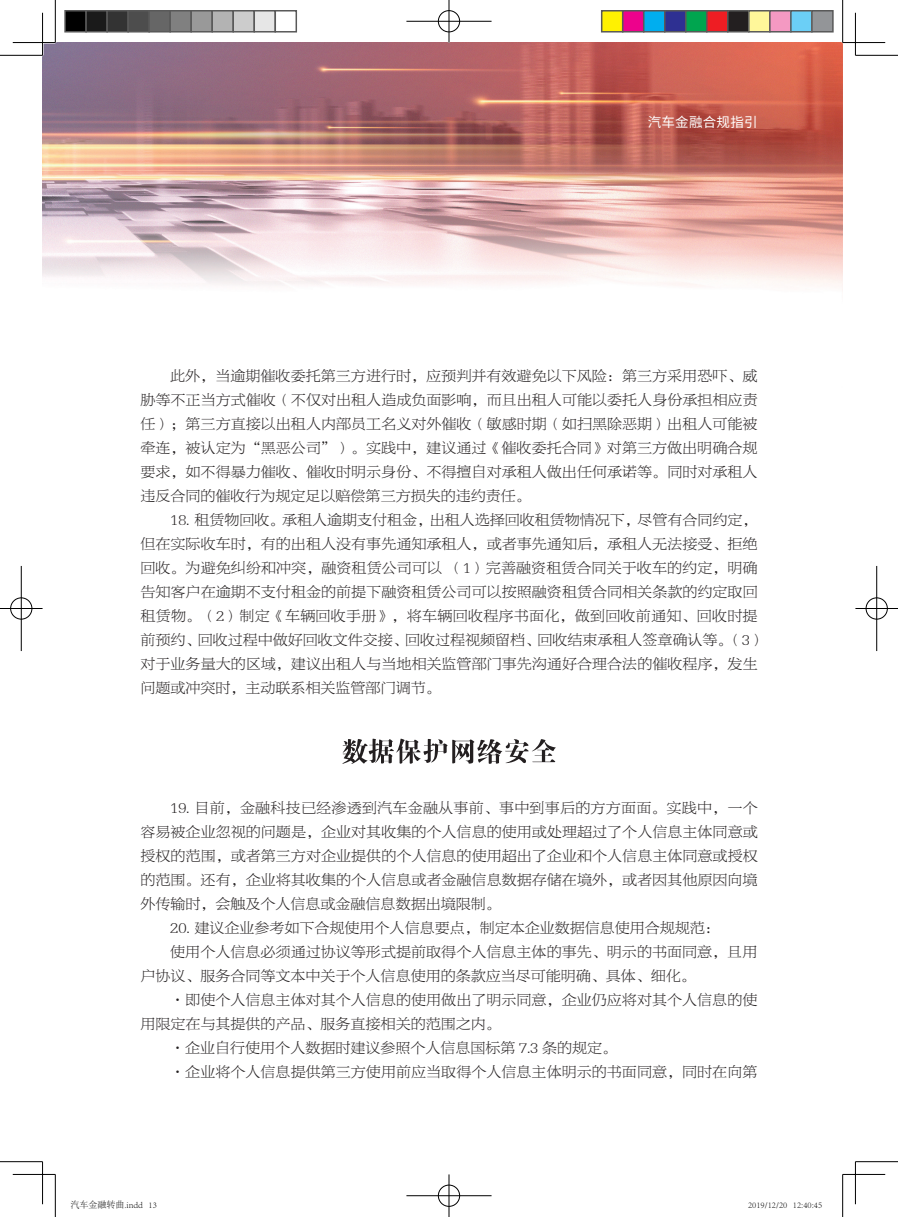
<style>
.page{position:relative;width:898px;height:1217px;background:#fff}
.page>*{position:absolute;margin:0;border:0;box-sizing:border-box;transform-origin:0 0}
.t1{font:15px/24px "FZBYSK GBK1 0";letter-spacing:.005em;color:#231f20;text-align:justify}
.t2{font:13.5px "Source Han Sans CN";letter-spacing:.02em;color:#fff}
.t3{font:300 9px "Adobe Song Std";color:#000}
</style>
<div class="page">
<img style="left:43px;top:43px;width:798px;height:243px">
<svg style="left:342px;top:738px;width:213px;height:25px"></svg>
<hr style="left:13px;top:41px;width:42px;height:3px;background:#fff">
<hr style="left:41px;top:13px;width:3px;height:42px;background:#fff">
<hr style="left:0;top:55px;width:43px;height:1px;background:#000">
<hr style="left:855px;top:55px;width:42px;height:1px;background:#000">
<hr style="left:0;top:1161px;width:43px;height:1px;background:#000">
<hr style="left:855px;top:1161px;width:42px;height:1px;background:#000">
<hr style="left:55px;top:0;width:1px;height:43px;background:#000">
<hr style="left:55px;top:1174px;width:1px;height:42px;background:#000">
<hr style="left:842px;top:0;width:1px;height:43px;background:#000">
<hr style="left:842px;top:1174px;width:1px;height:42px;background:#000">
<hr style="left:13px;top:42px;width:42px;height:1px;background:#000">
<hr style="left:842px;top:42px;width:42px;height:1px;background:#000">
<hr style="left:13px;top:1173px;width:42px;height:1px;background:#000">
<hr style="left:842px;top:1173px;width:42px;height:1px;background:#000">
<hr style="left:42px;top:13px;width:1px;height:42px;background:#000">
<hr style="left:42px;top:1161px;width:1px;height:42px;background:#000">
<hr style="left:854px;top:13px;width:1px;height:42px;background:#000">
<hr style="left:854px;top:1161px;width:1px;height:42px;background:#000">
<div style="left:437px;top:10px;width:23px;height:23px;border:2px solid #fff;border-radius:50%"></div>
<hr style="left:406px;top:20px;width:85px;height:2px;background:#fff">
<hr style="left:448px;top:0;width:2px;height:43px;background:#fff">
<div style="left:438px;top:10px;width:21px;height:22px;border:1px solid #000;border-radius:50%"></div>
<hr style="left:406px;top:21px;width:85px;height:1px;background:#000">
<hr style="left:448px;top:0;width:1px;height:43px;background:#000">
<div style="left:437px;top:1183px;width:23px;height:23px;border:2px solid #fff;border-radius:50%"></div>
<hr style="left:406px;top:1194px;width:85px;height:2px;background:#fff">
<hr style="left:448px;top:1174px;width:2px;height:42px;background:#fff">
<div style="left:438px;top:1184px;width:21px;height:22px;border:1px solid #000;border-radius:50%"></div>
<hr style="left:406px;top:1195px;width:85px;height:1px;background:#000">
<hr style="left:448px;top:1174px;width:1px;height:42px;background:#000">
<div style="left:10px;top:596px;width:23px;height:24px;border:2px solid #fff;border-radius:50%"></div>
<hr style="left:0;top:607px;width:43px;height:2px;background:#fff">
<hr style="left:20px;top:566px;width:2px;height:85px;background:#fff">
<div style="left:10px;top:597px;width:22px;height:22px;border:1px solid #000;border-radius:50%"></div>
<hr style="left:0;top:608px;width:43px;height:1px;background:#000">
<hr style="left:21px;top:566px;width:1px;height:85px;background:#000">
<div style="left:864px;top:596px;width:24px;height:24px;border:2px solid #fff;border-radius:50%"></div>
<hr style="left:855px;top:607px;width:42px;height:2px;background:#fff">
<hr style="left:875px;top:566px;width:2px;height:85px;background:#fff">
<div style="left:865px;top:597px;width:22px;height:22px;border:1px solid #000;border-radius:50%"></div>
<hr style="left:855px;top:608px;width:42px;height:1px;background:#000">
<hr style="left:876px;top:566px;width:1px;height:85px;background:#000">
<div style="left:65px;top:11px;width:21px;height:21px;background:#000"></div>
<div style="left:64px;top:10px;width:23px;height:23px;border:2px solid #595959"></div>
<div style="left:86px;top:11px;width:21px;height:21px;background:#1a1a1a"></div>
<div style="left:85px;top:10px;width:23px;height:23px;border:2px solid #595959"></div>
<div style="left:107px;top:11px;width:21px;height:21px;background:#333"></div>
<div style="left:106px;top:10px;width:23px;height:23px;border:2px solid #595959"></div>
<div style="left:128px;top:11px;width:21px;height:21px;background:#4d4d4d"></div>
<div style="left:127px;top:10px;width:23px;height:23px;border:2px solid #595959"></div>
<div style="left:149px;top:11px;width:21px;height:21px;background:#666"></div>
<div style="left:148px;top:10px;width:23px;height:23px;border:2px solid #595959"></div>
<div style="left:170px;top:11px;width:21px;height:21px;background:#808080"></div>
<div style="left:169px;top:10px;width:23px;height:23px;border:2px solid #595959"></div>
<div style="left:191px;top:11px;width:21px;height:21px;background:#999"></div>
<div style="left:190px;top:10px;width:23px;height:23px;border:2px solid #595959"></div>
<div style="left:212px;top:11px;width:21px;height:21px;background:#b3b3b3"></div>
<div style="left:211px;top:10px;width:23px;height:23px;border:2px solid #595959"></div>
<div style="left:233px;top:11px;width:21px;height:21px;background:#ccc"></div>
<div style="left:232px;top:10px;width:23px;height:23px;border:2px solid #595959"></div>
<div style="left:254px;top:11px;width:21px;height:21px;background:#e6e6e6"></div>
<div style="left:253px;top:10px;width:23px;height:23px;border:2px solid #595959"></div>
<div style="left:274px;top:10px;width:23px;height:23px;border:2px solid #595959"></div>
<div style="left:601px;top:11px;width:21px;height:21px;background:#fff101"></div>
<div style="left:600px;top:10px;width:23px;height:23px;border:2px solid #595959"></div>
<div style="left:622px;top:11px;width:21px;height:21px;background:#ed028c"></div>
<div style="left:621px;top:10px;width:23px;height:23px;border:2px solid #595959"></div>
<div style="left:643px;top:11px;width:21px;height:21px;background:#00aeef"></div>
<div style="left:642px;top:10px;width:23px;height:23px;border:2px solid #595959"></div>
<div style="left:664px;top:11px;width:21px;height:21px;background:#2e3092"></div>
<div style="left:663px;top:10px;width:23px;height:23px;border:2px solid #595959"></div>
<div style="left:685px;top:11px;width:21px;height:21px;background:#00a54f"></div>
<div style="left:684px;top:10px;width:23px;height:23px;border:2px solid #595959"></div>
<div style="left:706px;top:11px;width:21px;height:21px;background:#ee1d23"></div>
<div style="left:705px;top:10px;width:23px;height:23px;border:2px solid #595959"></div>
<div style="left:727px;top:11px;width:21px;height:21px;background:#231f20"></div>
<div style="left:726px;top:10px;width:23px;height:23px;border:2px solid #595959"></div>
<div style="left:748px;top:11px;width:21px;height:21px;background:#fff79a"></div>
<div style="left:747px;top:10px;width:23px;height:23px;border:2px solid #595959"></div>
<div style="left:769px;top:11px;width:21px;height:21px;background:#f499c2"></div>
<div style="left:768px;top:10px;width:23px;height:23px;border:2px solid #595959"></div>
<div style="left:790px;top:11px;width:21px;height:21px;background:#6bcff6"></div>
<div style="left:789px;top:10px;width:23px;height:23px;border:2px solid #595959"></div>
<div style="left:811px;top:11px;width:21px;height:21px;background:#939598"></div>
<div style="left:810px;top:10px;width:23px;height:23px;border:2px solid #595959"></div>
<p class="t2" style="left:647px;top:114px;width:111px">汽车金融合规指引</p>
<p class="t1" style="left:140px;top:364px;width:618px;text-indent:30px">此外，当逾期催收委托第三方进行时，应预判并有效避免以下风险：第三方采用恐吓、威胁等不正当方式催收（不仅对出租人造成负面影响，而且出租人可能以委托人身份承担相应责任）；第三方直接以出租人内部员工名义对外催收（敏感时期（如扫黑除恶期）出租人可能被牵连，被认定为“黑恶公司”）。实践中，建议通过《催收委托合同》对第三方做出明确合规要求，如不得暴力催收、催收时明示身份、不得擅自对承租人做出任何承诺等。同时对承租人违反合同的催收行为规定足以赔偿第三方损失的违约责任。</p>
<p class="t1" style="left:140px;top:508px;width:626px;text-align:left;text-indent:30px">18. 租赁物回收。承租人逾期支付租金，出租人选择回收租赁物情况下，尽管有合同约定，但在实际收车时，有的出租人没有事先通知承租人，或者事先通知后，承租人无法接受、拒绝回收。为避免纠纷和冲突，融资租赁公司可以 （1）完善融资租赁合同关于收车的约定，明确告知客户在逾期不支付租金的前提下融资租赁公司可以按照融资租赁合同相关条款的约定取回租赁物。（2）制定《车辆回收手册》，将车辆回收程序书面化，做到回收前通知、回收时提前预约、回收过程中做好回收文件交接、回收过程视频留档、回收结束承租人签章确认等。（3）对于业务量大的区域，建议出租人与当地相关监管部门事先沟通好合理合法的催收程序，发生问题或冲突时，主动联系相关监管部门调节。</p>
<p class="t1" style="left:140px;top:796px;width:618px;text-indent:30px">19. 目前，金融科技已经渗透到汽车金融从事前、事中到事后的方方面面。实践中，一个容易被企业忽视的问题是，企业对其收集的个人信息的使用或处理超过了个人信息主体同意或授权的范围，或者第三方对企业提供的个人信息的使用超出了企业和个人信息主体同意或授权的范围。还有，企业将其收集的个人信息或者金融信息数据存储在境外，或者因其他原因向境外传输时，会触及个人信息或金融信息数据出境限制。</p>
<p class="t1" style="left:170px;top:916px;width:551px">20. 建议企业参考如下合规使用个人信息要点，制定本企业数据信息使用合规规范：</p>
<p class="t1" style="left:170px;top:940px;width:588px">使用个人信息必须通过协议等形式提前取得个人信息主体的事先、明示的书面同意，且用</p>
<p class="t1" style="left:140px;top:964px;width:556px">户协议、服务合同等文本中关于个人信息使用的条款应当尽可能明确、具体、细化。</p>
<p class="t1" style="left:170px;top:988px;width:588px">·即使个人信息主体对其个人信息的使用做出了明示同意，企业仍应将对其个人信息的使</p>
<p class="t1" style="left:140px;top:1012px;width:361px">用限定在与其提供的产品、服务直接相关的范围之内。</p>
<p class="t1" style="left:170px;top:1036px;width:448px">·企业自行使用个人数据时建议参照个人信息国标第 7.3 条的规定。</p>
<p class="t1" style="left:170px;top:1060px;width:588px">·企业将个人信息提供第三方使用前应当取得个人信息主体明示的书面同意，同时在向第</p>
<p class="t3" style="left:70px;top:1199px;width:88px">汽车金融转曲.indd 13</p>
<p class="t3" style="left:747px;top:1199px;width:76px">2019/12/20 12:40:45</p>
</div>
